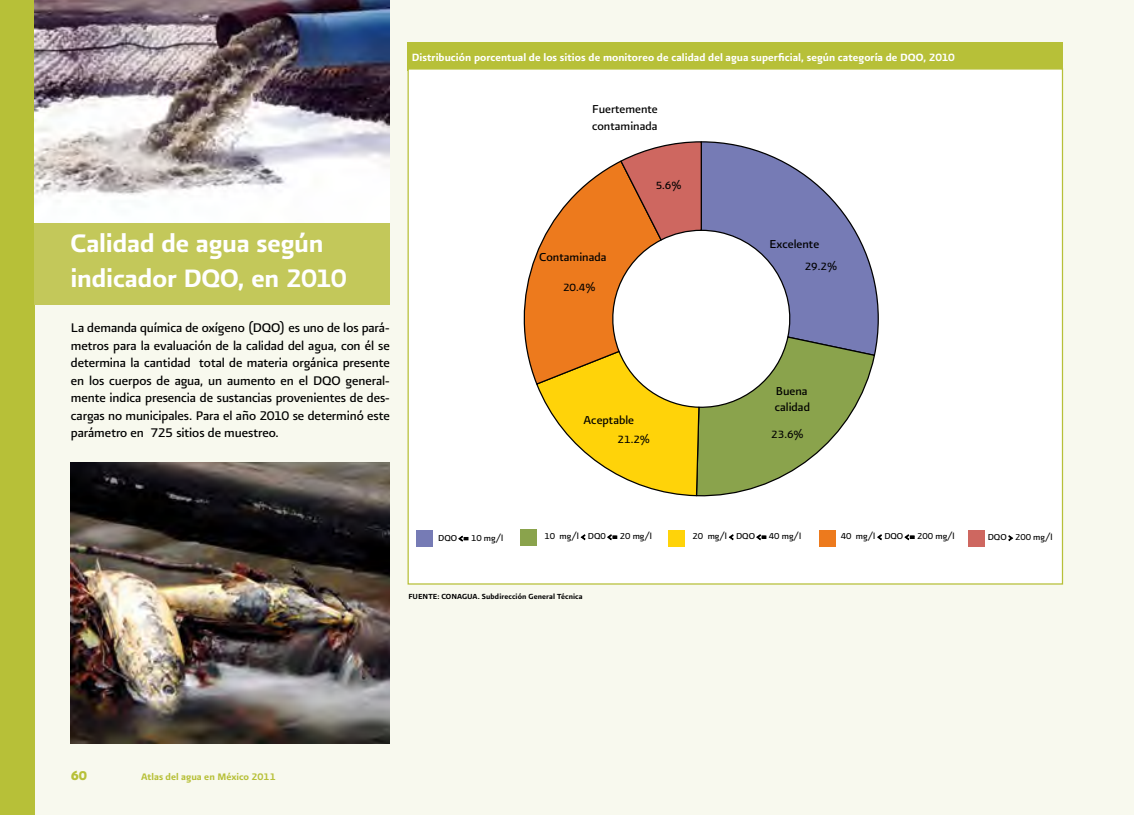
<style>
.page{position:relative;width:1134px;height:815px;background:#fff}
.page>*{position:absolute;margin:0;border:0;box-sizing:border-box;transform-origin:0 0}
.t1{font:30px/35px "Presidencia Firme";letter-spacing:-.01em;color:#fff}
.t2{font:15px/17.5px "Presidencia Base";letter-spacing:-.005em;color:#000;text-align:justify}
.t3{font:15px "Presidencia Fuerte";color:#b7c038}
.t4{font:13.75px/16.2px "Presidencia Base";color:#000}
.t5{font:12.5px "Presidencia Firme";letter-spacing:.005em;color:#fff}
.t6{font:12.5px "Presidencia Base";color:#000}
.t7{font:11.25px "Presidencia Firme";color:#b7c038}
.t8{font:10.25px "Presidencia Base";color:#000}
.t9{font:8.75px "Presidencia Firme";letter-spacing:.01em;color:#000}
</style>
<div class="page">
<div style="left:34px;top:0;width:1100px;height:815px;background:#f8f9ee"></div>
<div style="left:0;top:0;width:34px;height:815px;background:#b7c038"></div>
<div style="left:407px;top:42px;width:656px;height:28px;background:#b7c038"></div>
<div style="left:407px;top:68px;width:656px;height:517px;background:#fff;border:1px solid #b7c038"></div>
<svg style="left:523px;top:141px;width:353px;height:356px"></svg>
<svg style="left:458px;top:536px;width:10px;height:5px"></svg>
<div style="left:416px;top:530px;width:16px;height:17px;background:#767bb5"></div>
<svg style="left:581px;top:535px;width:4px;height:5px"></svg>
<svg style="left:607px;top:535px;width:10px;height:5px"></svg>
<div style="left:520px;top:529px;width:16px;height:17px;background:#8aa34c"></div>
<svg style="left:729px;top:535px;width:4px;height:5px"></svg>
<svg style="left:756px;top:535px;width:10px;height:5px"></svg>
<div style="left:668px;top:530px;width:17px;height:17px;background:#ffd309"></div>
<svg style="left:877px;top:535px;width:5px;height:5px"></svg>
<svg style="left:905px;top:535px;width:9px;height:5px"></svg>
<div style="left:819px;top:530px;width:16px;height:17px;background:#ed7a1d"></div>
<svg style="left:1008px;top:535px;width:5px;height:6px"></svg>
<div style="left:968px;top:530px;width:17px;height:17px;background:#ce6760"></div>
<img style="left:34px;top:0;width:356px;height:224px">
<div style="left:34px;top:224px;width:356px;height:81px;background:#c3c85a"></div>
<img style="left:71px;top:462px;width:319px;height:282px">
<h1 class="t1" style="left:71px;top:225px;width:278px">Calidad de agua según indicador DQO, en 2010</h1>
<p class="t2" style="left:71px;top:319px;width:320px">La demanda química de oxígeno (DQO) es uno de los pará&shy;metros para la evaluación de la calidad del agua, con él se determina la cantidad total de materia orgánica presente en los cuerpos de agua, un aumento en el DQO general&shy;mente indica presencia de sustancias provenientes de des&shy;cargas no municipales. Para el año 2010 se determinó este parámetro en 725 sitios de muestreo.</p>
<p class="t5" style="left:412px;top:50px;width:544px">Distribución porcentual de los sitios de monitoreo de calidad del agua superficial, según categoría de DQO, 2010</p>
<p class="t4" style="left:592px;top:101px;width:67px">Fuertemente contaminada</p>
<p class="t4" style="left:539px;top:249px;width:69px">Contaminada</p>
<p class="t6" style="left:563px;top:280px;width:34px">20.4%</p>
<p class="t6" style="left:656px;top:178px;width:27px">5.6%</p>
<p class="t4" style="left:584px;top:411px;width:52px">Aceptable</p>
<p class="t6" style="left:618px;top:432px;width:34px">21.2%</p>
<p class="t4" style="left:769px;top:236px;width:51px">Excelente</p>
<p class="t6" style="left:805px;top:259px;width:34px">29.2%</p>
<p class="t4" style="left:775px;top:382px;width:37px">Buena calidad</p>
<p class="t6" style="left:771px;top:427px;width:34px">23.6%</p>
<p class="t8" style="left:438px;top:532px;width:67px">DQO&lt;= 10 mg/l</p>
<p class="t8" style="left:544px;top:531px;width:109px">10 mg/l &lt; DQ0 &lt;= 20 mg/l</p>
<p class="t8" style="left:693px;top:531px;width:110px">20 mg/l &lt; DQO&lt;= 40 mg/l</p>
<p class="t8" style="left:841px;top:531px;width:115px">40 mg/l &lt; DQO&lt;= 200 mg/l</p>
<p class="t8" style="left:988px;top:531px;width:66px">DQO&gt; 200 mg/l</p>
<p class="t9" style="left:408px;top:591px;width:176px">FUENTE: CONAGUA. Subdirección General Técnica</p>
<p class="t3" style="left:71px;top:767px;width:18px">60</p>
<p class="t7" style="left:141px;top:770px;width:136px">Atlas del agua en México 2011</p>
</div>
